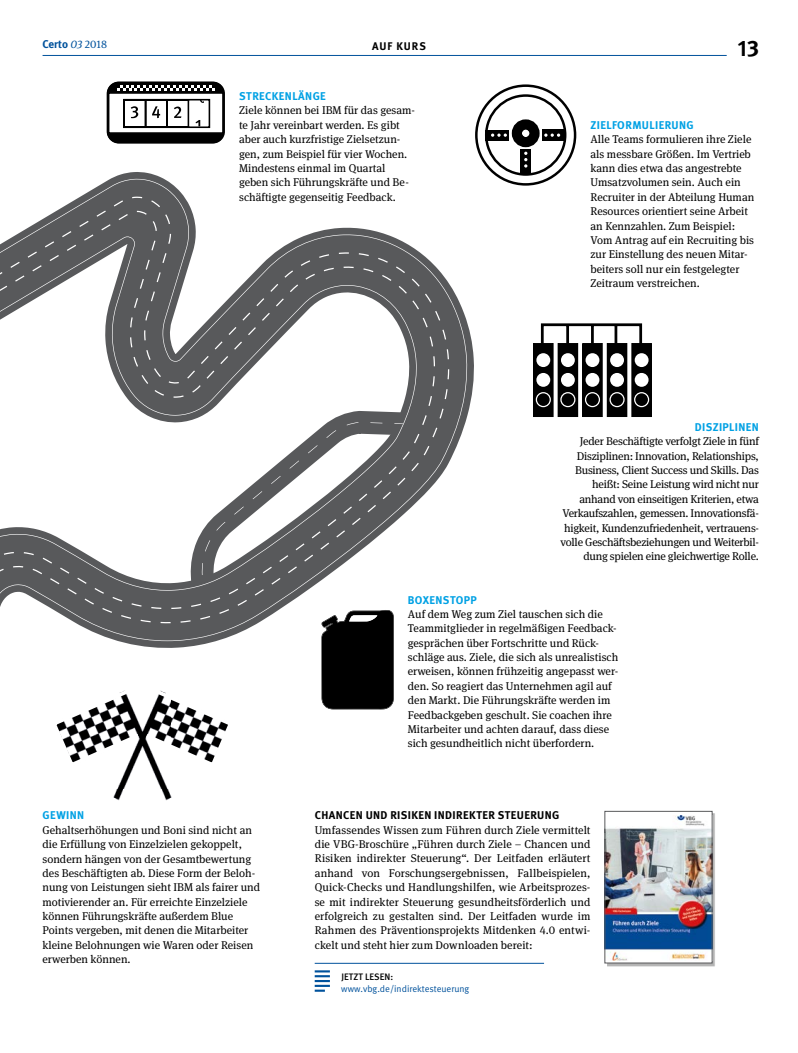
<style>
.page{position:relative;width:798px;height:1053px;background:#fff}
.page>*{position:absolute;margin:0;border:0;box-sizing:border-box;transform-origin:0 0}
.t1{font:700 22.5px "DGUV Meta";color:#000}
.t2{font:11.25px/14.4px "DGUV Meta Serif";color:#000}
.t3{font:11.25px/14.4px "DGUV Meta Serif";letter-spacing:-.02em;color:#000;text-align:right}
.t4{font:700 11.25px "DGUV Meta";letter-spacing:.035em;color:#00a1e4}
.t5{font:700 11.25px "DGUV Meta";letter-spacing:.035em;color:#000}
.t6{font:700 11.25px "DGUV Meta";letter-spacing:-.005em;color:#00529c}
.t7{font:700 11.12px "DGUV Meta";letter-spacing:.085em;color:#000}
.t8{font:9.38px "DGUV Meta";color:#00529c}
.t9{font:500 9.38px "DGUV Meta";letter-spacing:.01em;color:#000}
.s1{font-family:"DGUV Meta Serif";font-weight:400;font-style:italic;font-size:11.12px}
.s2{font-family:"DGUV Meta Serif";font-weight:400;font-size:11.12px}
</style>
<div class="page">
<div style="left:606px;top:813px;width:109px;height:153px;background:#000;opacity:.3"></div>
<img style="left:606px;top:815px;width:104px;height:145px">
<div style="left:604px;top:811px;width:108px;height:152px;border:1px solid #58595b"></div>
<svg style="left:0;top:178px;width:468px;height:805px"></svg>
<div style="left:533px;top:343px;width:20px;height:74px;border:1px solid #000"></div>
<div style="left:557px;top:343px;width:20px;height:74px;border:1px solid #000"></div>
<div style="left:582px;top:343px;width:20px;height:74px;border:1px solid #000"></div>
<div style="left:606px;top:343px;width:21px;height:74px;border:1px solid #000"></div>
<div style="left:631px;top:343px;width:20px;height:74px;border:1px solid #000"></div>
<svg style="left:320px;top:610px;width:74px;height:99px;background:#181818"></svg>
<svg style="left:106px;top:81px;width:119px;height:63px"></svg>
<div style="left:533px;top:343px;width:20px;height:73px;background:#000"></div>
<div style="left:535px;top:392px;width:15px;height:15px;border:1px solid #fff;border-radius:50%"></div>
<div style="left:536px;top:373px;width:14px;height:14px;background:#fff;border-radius:50%"></div>
<div style="left:536px;top:353px;width:14px;height:14px;background:#fff;border-radius:50%"></div>
<div style="left:558px;top:343px;width:19px;height:73px;background:#000"></div>
<div style="left:560px;top:392px;width:15px;height:15px;border:1px solid #fff;border-radius:50%"></div>
<div style="left:560px;top:373px;width:14px;height:14px;background:#fff;border-radius:50%"></div>
<div style="left:560px;top:353px;width:14px;height:14px;background:#fff;border-radius:50%"></div>
<div style="left:582px;top:343px;width:20px;height:73px;background:#000"></div>
<div style="left:584px;top:392px;width:15px;height:15px;border:1px solid #fff;border-radius:50%"></div>
<div style="left:585px;top:373px;width:14px;height:14px;background:#fff;border-radius:50%"></div>
<div style="left:585px;top:353px;width:14px;height:14px;background:#fff;border-radius:50%"></div>
<div style="left:607px;top:343px;width:19px;height:73px;background:#000"></div>
<div style="left:609px;top:392px;width:15px;height:15px;border:1px solid #fff;border-radius:50%"></div>
<div style="left:610px;top:373px;width:13px;height:14px;background:#fff;border-radius:50%"></div>
<div style="left:610px;top:353px;width:13px;height:14px;background:#fff;border-radius:50%"></div>
<div style="left:631px;top:343px;width:20px;height:73px;background:#000"></div>
<div style="left:633px;top:392px;width:16px;height:15px;border:1px solid #fff;border-radius:50%"></div>
<div style="left:634px;top:373px;width:14px;height:14px;background:#fff;border-radius:50%"></div>
<div style="left:634px;top:353px;width:14px;height:14px;background:#fff;border-radius:50%"></div>
<svg style="left:540px;top:323px;width:103px;height:24px"></svg>
<img style="left:54px;top:670px;width:177px;height:134px">
<div style="left:475px;top:84px;width:101px;height:102px;border:2px solid #000;border-radius:50%"></div>
<div style="left:485px;top:94px;width:81px;height:82px;border:2px solid #000;border-radius:50%"></div>
<div style="left:520px;top:149px;width:11px;height:25px;background:#000"></div>
<div style="left:541px;top:129px;width:24px;height:12px;background:#000"></div>
<div style="left:485px;top:130px;width:24px;height:10px;background:#000"></div>
<div style="left:511px;top:119px;width:28px;height:28px;border:10px solid #000;border-radius:50%"></div>
<svg style="left:491px;top:133px;width:16px;height:4px"></svg>
<svg style="left:544px;top:133px;width:16px;height:4px"></svg>
<svg style="left:524px;top:151px;width:3px;height:17px"></svg>
<svg style="left:49px;top:687px;width:186px;height:82px"></svg>
<hr style="left:314px;top:963px;width:230px;height:1px;background:#00529c">
<svg style="left:314px;top:970px;width:16px;height:7px"></svg>
<hr style="left:314px;top:979px;width:16px;height:3px;background:#00529c">
<svg style="left:314px;top:984px;width:16px;height:7px"></svg>
<hr style="left:43px;top:55px;width:683px;height:1px;background:#00529c">
<p class="t6" style="left:43px;top:38px;width:66px">Certo <span class="s1">03</span> <span class="s2">2018</span></p>
<p class="t7" style="left:372px;top:39px;width:55px">AUF KURS</p>
<p class="t4" style="left:239px;top:89px;width:88px">STRECKENLÄNGE</p>
<p class="t2" style="left:239px;top:104px;width:177px">Ziele können bei IBM für das gesam&shy;te Jahr vereinbart werden. Es gibt aber auch kurzfristige Zielsetzun&shy;gen, zum Beispiel für vier Wochen.<br>Mindestens einmal im Quartal geben sich Führungskräfte und Be&shy;schäftigte gegenseitig Feedback.</p>
<h1 class="t1" style="left:737px;top:34px;width:23px">13</h1>
<p class="t4" style="left:590px;top:118px;width:105px">ZIELFORMULIERUNG</p>
<p class="t2" style="left:590px;top:132px;width:165px">Alle Teams formulieren ihre Ziele als messbare Größen. Im Vertrieb kann dies etwa das angestrebte<br>Umsatzvolumen sein. Auch ein<br>Recruiter in der Abteilung Human<br>Resources orientiert seine Arbeit an Kennzahlen. Zum Beispiel:<br>Vom Antrag auf ein Recruiting bis zur Einstellung des neuen Mitar&shy;beiters soll nur ein festgelegter<br>Zeitraum verstreichen.</p>
<p class="t4" style="left:694px;top:420px;width:65px">DISZIPLINEN</p>
<p class="t3" style="left:560px;top:434px;width:200px">Jeder Beschäftigte verfolgt Ziele in fünf Disziplinen: Innovation, Relationships, Business, Client Success und Skills. Das heißt: Seine Leistung wird nicht nur anhand von einseitigen Kriterien, etwa Verkaufszahlen, gemessen. Innovationsfä&shy;higkeit, Kundenzufriedenheit, vertrauens&shy;volle Geschäftsbeziehungen und Weiterbil&shy;dung spielen eine gleichwertige Rolle.</p>
<p class="t4" style="left:43px;top:808px;width:43px">GEWINN</p>
<p class="t2" style="left:43px;top:822px;width:219px">Gehaltserhöhungen und Boni sind nicht an die Erfüllung von Einzelzielen gekoppelt, sondern hängen von der Gesamtbewertung des Beschäftigten ab. Diese Form der Beloh&shy;nung von Leistungen sieht IBM als fairer und motivierender an. Für erreichte Einzelziele können Führungskräfte außerdem Blue Points vergeben, mit denen die Mitarbeiter kleine Belohnungen wie Waren oder Reisen erwerben können.</p>
<p class="t4" style="left:408px;top:593px;width:70px">BOXENSTOPP</p>
<p class="t2" style="left:407px;top:607px;width:212px">Auf dem Weg zum Ziel tauschen sich die Teammitglieder in regelmäßigen Feedback&shy;gesprächen über Fortschritte und Rück&shy;schläge aus. Ziele, die sich als unrealistisch erweisen, können frühzeitig angepasst wer&shy;den. So reagiert das Unternehmen agil auf den Markt. Die Führungskräfte werden im Feedbackgeben geschult. Sie coachen ihre Mitarbeiter und achten darauf, dass diese sich gesundheitlich nicht überfordern.</p>
<p class="t5" style="left:314px;top:808px;width:246px">CHANCEN UND RISIKEN INDIREKTER STEUERUNG</p>
<p class="t2" style="left:314px;top:822px;width:277px;text-align:justify">Umfassendes Wissen zum Führen durch Ziele vermittelt die VBG-Broschüre „Führen durch Ziele – Chancen und Risiken indirekter Steuerung“. Der Leitfaden erläutert anhand von Forschungsergebnissen, Fallbeispielen, Quick-Checks und Handlungshilfen, wie Arbeitsprozes&shy;se mit indirekter Steuerung gesundheitsförderlich und erfolgreich zu gestalten sind. Der Leitfaden wurde im Rahmen des Präventionsprojekts Mitdenken 4.0 entwi&shy;ckelt und steht hier zum Downloaden bereit:</p>
<p class="t9" style="left:341px;top:970px;width:53px">JETZT LESEN:</p>
<p class="t8" style="left:341px;top:983px;width:129px">www.vbg.de/indirektesteuerung</p>
</div>
